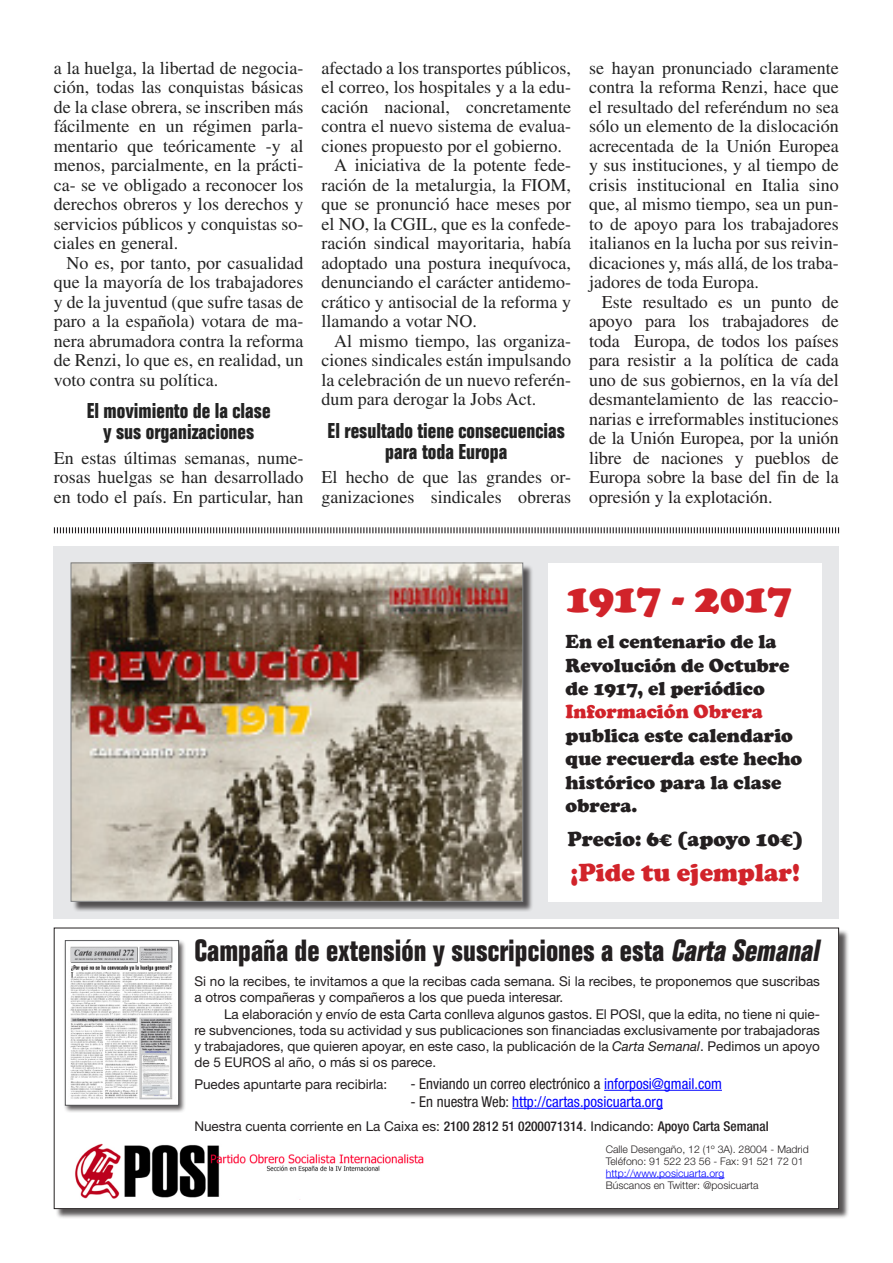
<style>
.page{position:relative;width:893px;height:1263px;background:#fff}
.page>*{position:absolute;margin:0;border:0;box-sizing:border-box;transform-origin:0 0}
.t1{font:900 42px "Cooper";letter-spacing:-.035em;color:#d1232a}
.t2{font:700 condensed 30px "Folio Std";color:#231f20}
.t3{font:900 25.5px "Cooper";color:#d1232a}
.Título_cara_A{font:700 condensed 21px "Folio Std";color:#222}
.t4{font:900 21px "Cooper";color:#231f20}
.t5{font:900 19.5px/23.4px "Cooper";color:#231f20}
.Título_cara_A-2{font:18px/19.5px "Times LT Std";color:#222;text-align:justify}
.Título_cara_A-3{font:18px/19.5px "Times LT Std";letter-spacing:-.005em;color:#231f20;text-align:justify}
.texto_de_cuerpo_1{font:condensed 15px "Helvetica Neue LT Std";color:#231f20}
.t6{font:condensed 15px "Helvetica Neue LT Std";color:#0002ff}
.texto_de_cuerpo_1-2{font:13.5px/16.2px "Helvetica Neue LT Std";color:#231f20}
.t7{font:300 10.5px "Helvetica Neue LT Std";color:#231f20}
.t8{font:300 10.5px "Helvetica Neue LT Std";color:#0002ff}
.s1{color:#d1232a}
.s2{font-style:italic}
.s3{color:#0002ff}
.s4{color:#231f20}
.s5{font-weight:500;font-stretch:condensed}
</style>
<div class="page">
<div style="left:55px;top:929px;width:794px;height:291px;background:#231f20;opacity:.75"></div>
<div style="left:54px;top:928px;width:785px;height:280px;background:#fff"></div>
<div style="left:63px;top:939px;width:124px;height:174px;background:#231f20;opacity:.75"></div>
<div style="left:65px;top:940px;width:114px;height:165px;background:#fff"></div>
<img style="left:70px;top:946px;width:103px;height:153px">
<div style="left:65px;top:940px;width:114px;height:165px;border:1px solid #57585a"></div>
<hr style="left:606px;top:1177px;width:118px;height:1px;background:#0002ff">
<hr style="left:604px;top:1090px;width:118px;height:1px;background:#0002ff">
<hr style="left:512px;top:1108px;width:151px;height:1px;background:#0002ff">
<img style="left:75px;top:1143px;width:349px;height:57px">
<div style="left:54px;top:546px;width:785px;height:372px;background:#e6e7e9"></div>
<svg style="left:53px;top:527px;width:787px;height:7px"></svg>
<div style="left:549px;top:563px;width:273px;height:338px;background:#fff"></div>
<div style="left:72px;top:564px;width:461px;height:348px;background:#231f20;opacity:.75"></div>
<img style="left:73px;top:565px;width:448px;height:334px">
<div style="left:71px;top:563px;width:452px;height:338px;border:1px solid #808285"></div>
<p class="Título_cara_A-2" style="left:54px;top:58px;width:251px">a la huelga, la libertad de negocia&shy;ción, todas las conquistas básicas de la clase obrera, se inscriben más fácilmente en un régimen parla&shy;mentario que teóricamente -y al menos, parcialmente, en la prácti&shy;ca- se ve obligado a reconocer los derechos obreros y los derechos y servicios públicos y conquistas so&shy;ciales en general.</p>
<p class="Título_cara_A-2" style="left:54px;top:253px;width:251px;text-indent:13px">No es, por tanto, por casualidad que la mayoría de los trabajadores y de la juventud (que sufre tasas de paro a la española) votara de ma&shy;nera abrumadora contra la reforma de Renzi, lo que es, en realidad, un voto contra su política.</p>
<p class="Título_cara_A" style="left:87px;top:399px;width:185px">El movimiento de la clase</p>
<p class="Título_cara_A" style="left:103px;top:420px;width:153px">y sus organizaciones</p>
<p class="Título_cara_A-2" style="left:54px;top:448px;width:251px">En estas últimas semanas, nume&shy;rosas huelgas se han desarrollado en todo el país. En particular, han</p>
<p class="Título_cara_A-2" style="left:321px;top:58px;width:251px">afectado a los transportes públicos, el correo, los hospitales y a la edu&shy;cación nacional, concretamente contra el nuevo sistema de evalua&shy;ciones propuesto por el gobierno.</p>
<p class="Título_cara_A-2" style="left:321px;top:155px;width:251px;text-indent:13px">A iniciativa de la potente fede&shy;ración de la metalurgia, la FIOM, que se pronunció hace meses por el NO, la CGIL, que es la confede&shy;ración sindical mayoritaria, había adoptado una postura inequívoca, denunciando el carácter antidemo&shy;crático y antisocial de la reforma y llamando a votar NO.</p>
<p class="Título_cara_A-2" style="left:321px;top:331px;width:251px;text-indent:13px">Al mismo tiempo, las organiza&shy;ciones sindicales están impulsando la celebración de un nuevo referén&shy;dum para derogar la Jobs Act.</p>
<p class="Título_cara_A" style="left:328px;top:418px;width:239px">El resultado tiene consecuencias</p>
<p class="Título_cara_A" style="left:385px;top:439px;width:124px">para toda Europa</p>
<p class="Título_cara_A-2" style="left:321px;top:467px;width:251px">El hecho de que las grandes or&shy;ganizaciones sindicales obreras</p>
<p class="Título_cara_A-2" style="left:589px;top:58px;width:251px">se hayan pronunciado claramente contra la reforma Renzi, hace que el resultado del referéndum no sea sólo un elemento de la dislocación acrecentada de la Unión Europea y sus instituciones, y al tiempo de crisis institucional en Italia sino que, al mismo tiempo, sea un pun&shy;to de apoyo para los trabajadores italianos en la lucha por sus reivin&shy;dicaciones y, más allá, de los traba&shy;jadores de toda Europa.</p>
<p class="Título_cara_A-3" style="left:589px;top:292px;width:251px;text-indent:13px">Este resultado es un punto de apoyo para los trabajadores de toda Europa, de todos los países para resistir a la política de cada uno de sus gobiernos, en la vía del desmantelamiento de las reaccio&shy;narias e irreformables instituciones de la Unión Europea, por la unión libre de naciones y pueblos de Europa sobre la base del fin de la opresión y la explotación.</p>
<p class="t1" style="left:566px;top:573px;width:228px">1917 - 2017</p>
<p class="t5" style="left:566px;top:630px;width:238px">En el centenario de la<br>Revolución de Octubre de 1917, el periódico<br><span class="s1">Información Obrera </span>publica este calendario que recuerda este hecho histórico para la clase obrera.</p>
<p class="t4" style="left:567px;top:826px;width:237px">Precio: 6€ (apoyo 10€)</p>
<p class="t3" style="left:570px;top:857px;width:231px">¡Pide tu ejemplar!</p>
<p class="t2" style="left:194px;top:934px;width:632px">Campaña de extensión y suscripciones a esta <span class="s2">Carta Semanal</span></p>
<p class="texto_de_cuerpo_1-2" style="left:194px;top:973px;width:627px">Si no la recibes, te invitamos a que la recibas cada semana. Si la recibes, te proponemos que suscribas a otros compañeras y compañeros a los que pueda interesar.</p>
<p class="texto_de_cuerpo_1-2" style="left:194px;top:1005px;width:627px;text-align:justify;text-indent:30px">La elaboración y envío de esta Carta conlleva algunos gastos. El POSI, que la edita, no tiene ni quie&shy;re subvenciones, toda su actividad y sus publicaciones son financiadas exclusivamente por trabajadoras y trabajadores, que quieren apoyar, en este caso, la publicación de la <span class="s2">Carta Semanal</span>. Pedimos un apoyo de 5 EUROS al año, o más si os parece.</p>
<p class="texto_de_cuerpo_1-2" style="left:194px;top:1076px;width:194px">Puedes apuntarte para recibirla:</p>
<p class="texto_de_cuerpo_1" style="left:410px;top:1075px;width:313px">- Enviando un correo electrónico a <span class="s3">inforposi@gmail.com</span></p>
<p class="t6" style="left:410px;top:1093px;width:254px"><span class="s4">- En nuestra Web:</span> http://cartas.posicuarta.org</p>
<p class="texto_de_cuerpo_1-2" style="left:194px;top:1118px;width:576px">Nuestra cuenta corriente en La Caixa es: <span class="s5">2100 2812 51 0200071314</span>. Indicando: <span class="s5">Apoyo Carta Semanal</span></p>
<p class="t7" style="left:606px;top:1143px;width:205px">Calle Desengaño, 12 (1º 3A). 28004 - Madrid</p>
<p class="t7" style="left:606px;top:1155px;width:199px">Teléfono: 91 522 23 56 - Fax: 91 521 72 01</p>
<p class="t8" style="left:606px;top:1167px;width:120px">http://www.posicuarta.org</p>
<p class="t7" style="left:606px;top:1179px;width:154px">Búscanos en Twitter: @posicuarta</p>
</div>
